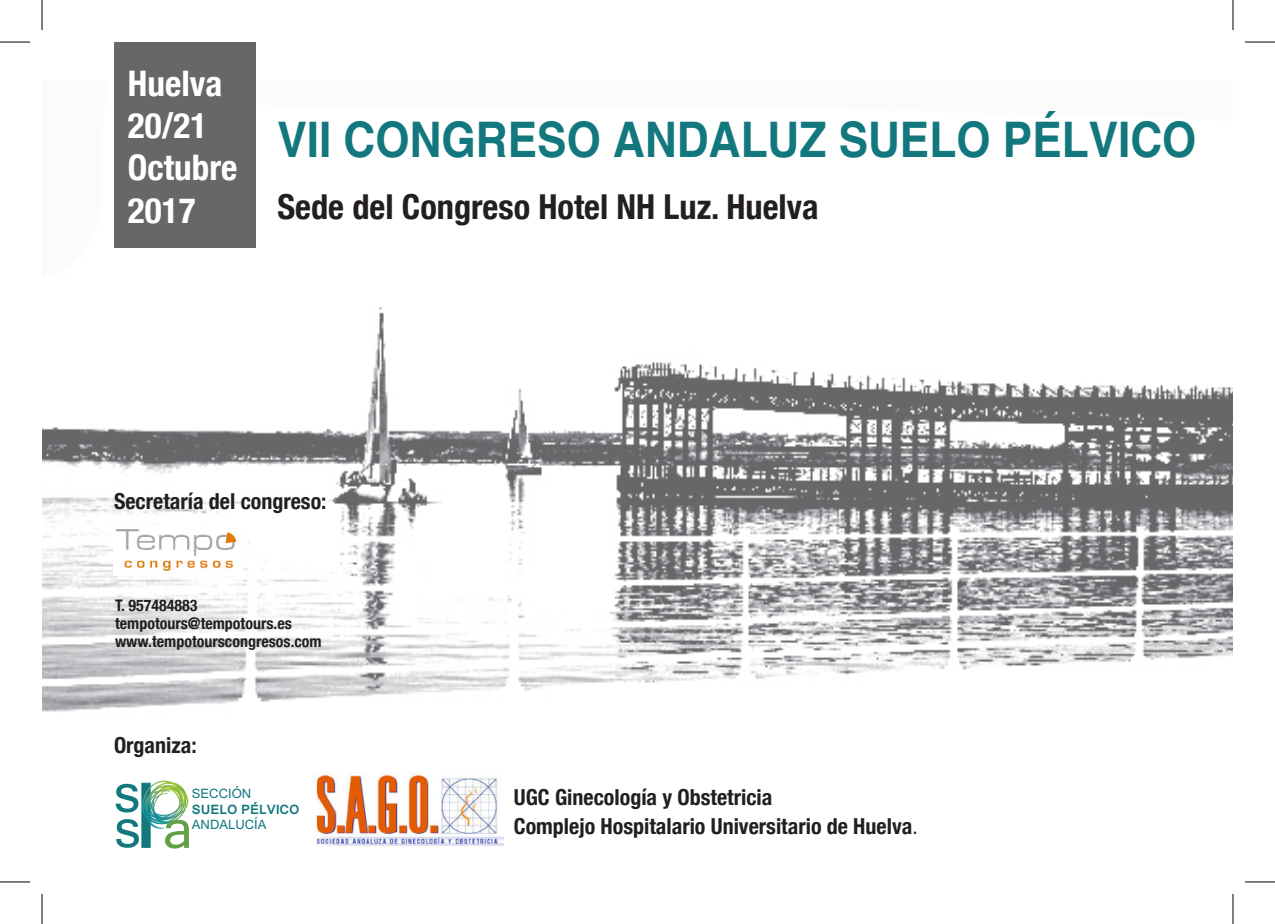
<style>
.page{position:relative;width:1275px;height:924px;background:#fff}
.page>*{position:absolute;margin:0;border:0;box-sizing:border-box;transform-origin:0 0}
.t1{font:51.2px "Kartika";color:#12787e}
.t2{font:700 49px "Helvetica";color:#12787e;scale:.9 1}
.t3{font:700 condensed 35.2px "Helvetica Neue";color:#fff}
.t4{font:700 condensed 34.4px "Helvetica Neue";color:#231f20}
.t5{font:700 condensed 22px "Helvetica Neue";color:#231f20}
.t6{font:700 condensed 16px "Helvetica Neue";color:#231f20}
.t7{font:700 12.6px/15.2px "Kartika";color:#12787e}
.t8{font:12.6px "Kartika";color:#12787e}
.s1{color:#61a144}
.s2{font-weight:400}
</style>
<div class="page">
<img style="left:42px;top:247px;width:1191px;height:465px">
<div style="left:141px;top:782px;width:10px;height:65px;background:#12787e;border:1px solid #12787e"></div>
<svg style="left:141px;top:780px;width:48px;height:49px"></svg>
<div style="left:114px;top:42px;width:142px;height:205px;background:#67676a"></div>
<img style="left:316px;top:772px;width:188px;height:75px">
<img style="left:113px;top:526px;width:128px;height:49px">
<hr style="left:0;top:42px;width:30px;height:1px;background:#000">
<hr style="left:1245px;top:42px;width:30px;height:1px;background:#000">
<hr style="left:0;top:881px;width:30px;height:1px;background:#000">
<hr style="left:1245px;top:881px;width:30px;height:1px;background:#000">
<hr style="left:42px;top:0;width:1px;height:30px;background:#000">
<hr style="left:42px;top:893px;width:1px;height:30px;background:#000">
<hr style="left:1232px;top:0;width:1px;height:30px;background:#000">
<hr style="left:1232px;top:893px;width:1px;height:30px;background:#000">
<p class="t3" style="left:128px;top:62px;width:96px">Huelva</p>
<p class="t3" style="left:128px;top:104px;width:81px">20/21</p>
<p class="t3" style="left:128px;top:146px;width:111px">Octubre</p>
<p class="t3" style="left:128px;top:189px;width:69px">2017</p>
<p class="t2" style="left:277px;top:110px;width:1023px">VII CONGRESO ANDALUZ SUELO PÉLVICO</p>
<p class="t4" style="left:277px;top:186px;width:543px">Sede del Congreso Hotel NH Luz. Huelva</p>
<p class="t5" style="left:114px;top:488px;width:214px">Secretaría del congreso:</p>
<p class="t6" style="left:115px;top:595px;width:84px">T. 957484883</p>
<p class="t6" style="left:115px;top:613px;width:178px">tempotours@tempotours.es</p>
<p class="t6" style="left:115px;top:631px;width:208px">www.tempotourscongresos.com</p>
<p class="t5" style="left:114px;top:732px;width:84px">Organiza:</p>
<p class="t1" style="left:114px;top:761px;width:28px">s</p>
<p class="t1" style="left:114px;top:796px;width:80px">s <span class="s1">a</span></p>
<p class="t8" style="left:192px;top:785px;width:61px">SECCIÓN</p>
<p class="t7" style="left:192px;top:802px;width:109px">SUELO PÉLVICO<br><span class="s2">ANDALUCÍA</span></p>
<p class="t5" style="left:514px;top:783px;width:260px">UGC Ginecología y Obstetricia</p>
<p class="t5" style="left:514px;top:812px;width:405px">Complejo Hospitalario Universitario de Huelva<span class="s2">.</span></p>
</div>
